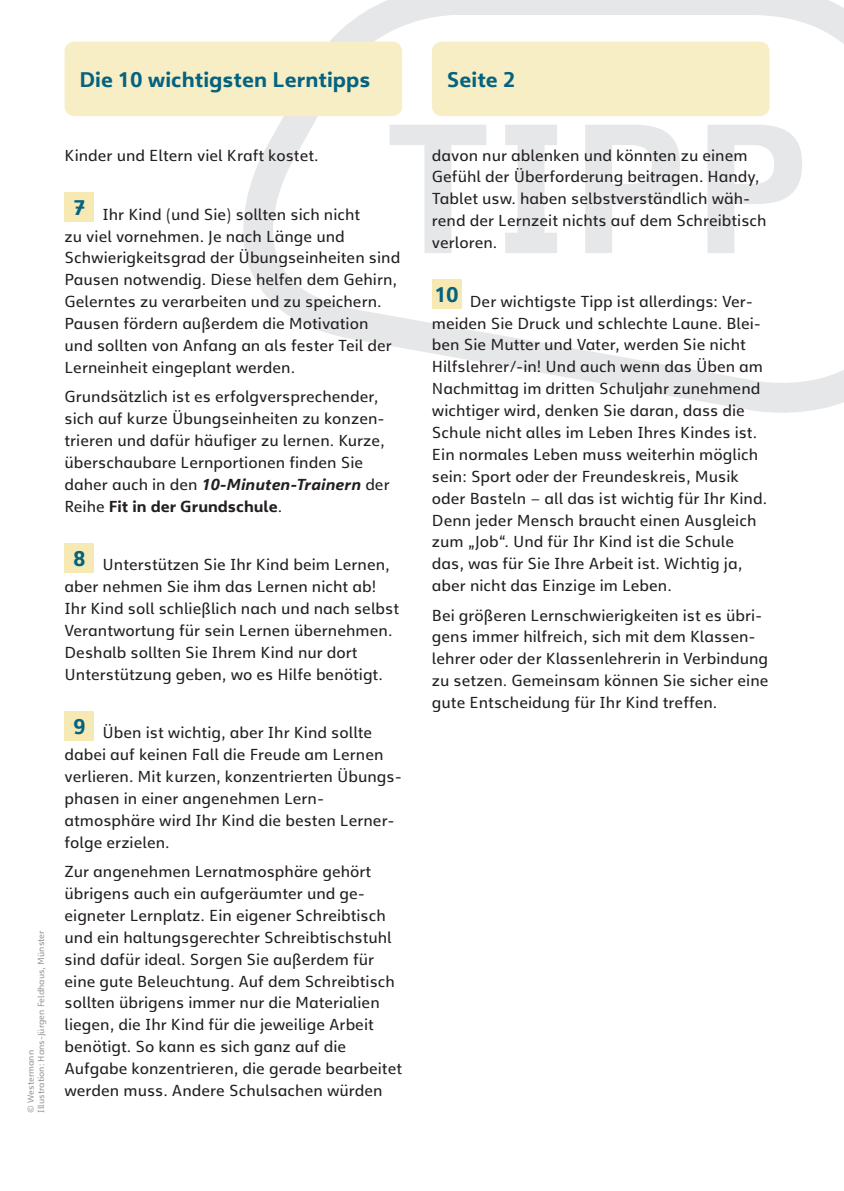
<style>
.page{position:relative;width:844px;height:1191px;background:#fff}
.page>*{position:absolute;margin:0;border:0;box-sizing:border-box;transform-origin:0 0}
.t1{font:700 21px "bs Fritz Gru 1";color:#046380}
.t2{font:15.75px/21.9px "bs Fritz Gru 1";color:#231f20}
.t3{font:8.75px/10.5px "bs Fritz Gru 1";color:#939598}
.s1{font-weight:700;font-style:italic}
.s2{font-weight:700}
</style>
<div class="page">
<svg style="left:200px;top:0;width:643px;height:413px"></svg>
<svg style="left:389px;top:125px;width:413px;height:128px"></svg>
<div style="left:64px;top:42px;width:338px;height:74px;background:#f8eec5;border-radius:10px"></div>
<div style="left:432px;top:42px;width:337px;height:74px;background:#f8eec5;border-radius:10px"></div>
<div style="left:64px;top:192px;width:30px;height:30px;background:#f7e9b3"></div>
<div style="left:64px;top:543px;width:30px;height:30px;background:#f7e9b3"></div>
<div style="left:64px;top:711px;width:30px;height:30px;background:#f7e9b3"></div>
<div style="left:432px;top:279px;width:29px;height:30px;background:#f7e9b3"></div>
<h1 class="t1" style="left:79px;top:66px;width:293px">Die 10 wichtigsten Lerntipps</h1>
<h1 class="t1" style="left:446px;top:66px;width:70px">Seite 2</h1>
<p class="t3" style="left:26px;top:1112px;width:183px;rotate:-90deg">© Westermann<br>Illustration: Hans-Jürgen Feldhaus, Münster</p>
<p class="t2" style="left:64px;top:145px;width:255px">Kinder und Eltern viel Kraft kostet.</p>
<p class="t2" style="left:64px;top:203px;width:337px;text-indent:9px"><sup>7</sup> Ihr Kind (und Sie) sollten sich nicht<br>zu viel vornehmen. Je nach Länge und Schwierigkeitsgrad der Übungseinheiten sind Pausen notwendig. Diese helfen dem Gehirn, Gelerntes zu verarbeiten und zu speichern.<br>Pausen fördern außerdem die Motivation und sollten von Anfang an als fester Teil der Lerneinheit eingeplant werden.</p>
<p class="t2" style="left:64px;top:386px;width:326px">Grundsätzlich ist es erfolgversprechender, sich auf kurze Übungseinheiten zu konzen&shy;trieren und dafür häufiger zu lernen. Kurze, überschaubare Lernportionen finden Sie daher auch in den <span class="s1">10-Minuten-Trainern</span> der Reihe <span class="s2">Fit in der Grundschule</span>.</p>
<p class="t2" style="left:64px;top:554px;width:336px;text-indent:9px"><sup>8</sup> Unterstützen Sie Ihr Kind beim Lernen, aber nehmen Sie ihm das Lernen nicht ab!<br>Ihr Kind soll schließlich nach und nach selbst Verantwortung für sein Lernen übernehmen.<br>Deshalb sollten Sie Ihrem Kind nur dort Unterstützung geben, wo es Hilfe benötigt.</p>
<p class="t2" style="left:64px;top:722px;width:339px;text-indent:9px"><sup>9</sup> Üben ist wichtig, aber Ihr Kind sollte dabei auf keinen Fall die Freude am Lernen verlieren. Mit kurzen, konzentrierten Übungs&shy;phasen in einer angenehmen Lern&shy;atmosphäre wird Ihr Kind die besten Lerner&shy;folge erzielen.</p>
<p class="t2" style="left:64px;top:860px;width:339px">Zur angenehmen Lernatmosphäre gehört übrigens auch ein aufgeräumter und ge&shy;eigneter Lernplatz. Ein eigener Schreibtisch und ein haltungsgerechter Schreibtischstuhl sind dafür ideal. Sorgen Sie außerdem für eine gute Beleuchtung. Auf dem Schreibtisch sollten übrigens immer nur die Materialien liegen, die Ihr Kind für die jeweilige Arbeit benötigt. So kann es sich ganz auf die Aufgabe konzentrieren, die gerade bearbeitet werden muss. Andere Schulsachen würden</p>
<p class="t2" style="left:432px;top:144px;width:336px">davon nur ablenken und könnten zu einem Gefühl der Überforderung beitragen. Handy, Tablet usw. haben selbstverständlich wäh&shy;rend der Lernzeit nichts auf dem Schreibtisch verloren.</p>
<p class="t2" style="left:432px;top:290px;width:337px"><sup>10</sup> Der wichtigste Tipp ist allerdings: Ver&shy;meiden Sie Druck und schlechte Laune. Blei&shy;ben Sie Mutter und Vater, werden Sie nicht Hilfslehrer/-in! Und auch wenn das Üben am Nachmittag im dritten Schuljahr zunehmend wichtiger wird, denken Sie daran, dass die Schule nicht alles im Leben Ihres Kindes ist.<br>Ein normales Leben muss weiterhin möglich sein: Sport oder der Freundeskreis, Musik oder Basteln – all das ist wichtig für Ihr Kind.<br>Denn jeder Mensch braucht einen Ausgleich zum „Job“. Und für Ihr Kind ist die Schule das, was für Sie Ihre Arbeit ist. Wichtig ja, aber nicht das Einzige im Leben.</p>
<p class="t2" style="left:432px;top:604px;width:338px">Bei größeren Lernschwierigkeiten ist es übri&shy;gens immer hilfreich, sich mit dem Klassen&shy;lehrer oder der Klassenlehrerin in Verbindung zu setzen. Gemeinsam können Sie sicher eine gute Entscheidung für Ihr Kind treffen.</p>
</div>
